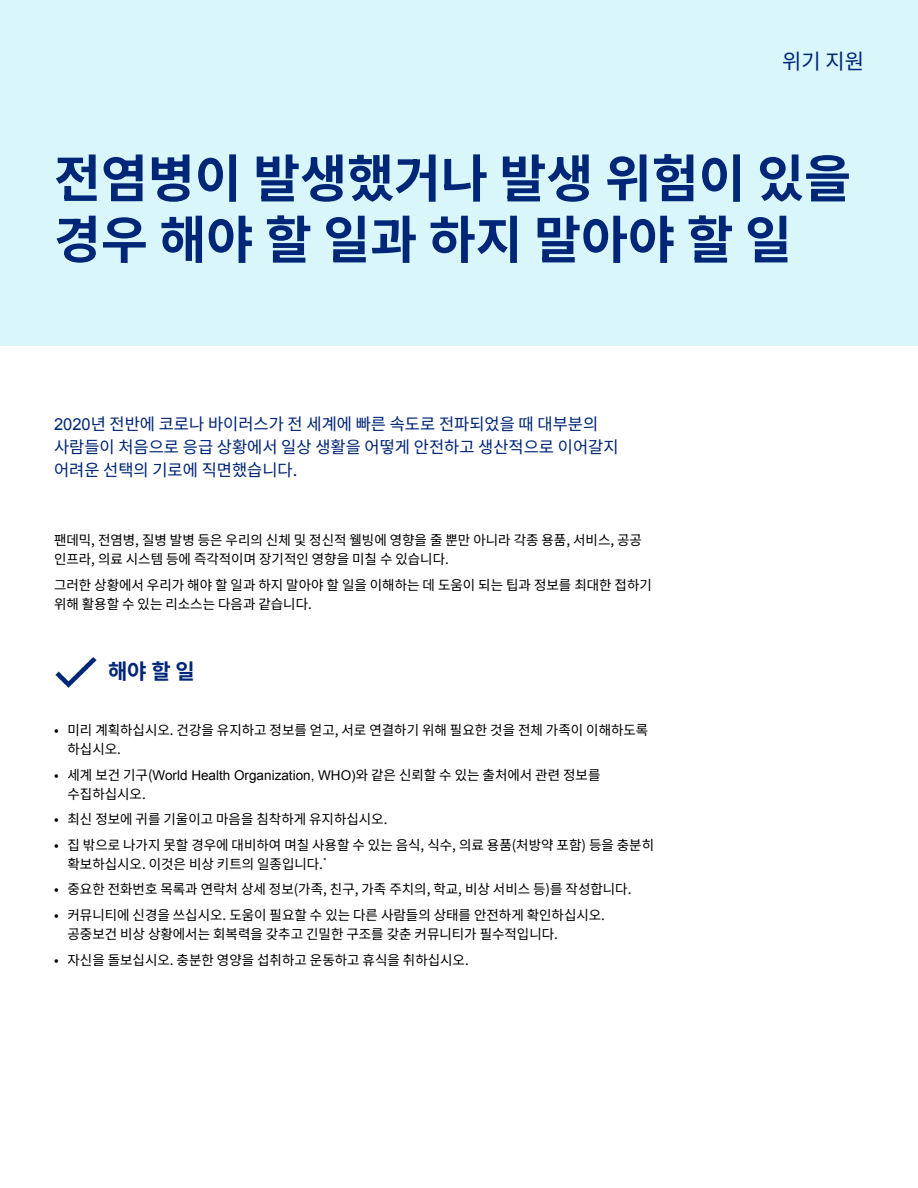
<style>
.page{position:relative;width:918px;height:1188px;background:#fff}
.page>*{position:absolute;margin:0;border:0;box-sizing:border-box;transform-origin:0 0}
.Headline{font:700 51px/61.2px "Noto Sans KR";color:#002677}
.Product_label_-_Right_aligned{font:21px "Noto Sans KR";color:#002677}
.Subhead{font:700 21px "Noto Sans KR";color:#002677}
.Intro{font:16.5px/23.1px "Noto Sans KR";color:#002677}
.Arial-Body{font:13.5px/18.9px "Noto Sans KR";color:#000}
.s1{font-family:"Arial"}
</style>
<div class="page">
<div style="left:0;top:0;width:918px;height:346px;background:#d9f6fa"></div>
<img style="left:55px;top:657px;width:42px;height:31px">
<p class="Product_label_-_Right_aligned" style="left:782px;top:50px;width:83px">위기 지원</p>
<p class="Headline" style="left:54px;top:149px;width:799px">전염병이 발생했거나 발생 위험이 있을 경우 해야 할 일과 하지 말아야 할 일</p>
<p class="Intro" style="left:54px;top:413px;width:566px"><span class="s1">2020</span>년 전반에 코로나 바이러스가 전 세계에 빠른 속도로 전파되었을 때 대부분의 사람들이 처음으로 응급 상황에서 일상 생활을 어떻게 안전하고 생산적으로 이어갈지 어려운 선택의 기로에 직면했습니다.</p>
<p class="Arial-Body" style="left:54px;top:531px;width:590px">팬데믹, 전염병, 질병 발병 등은 우리의 신체 및 정신적 웰빙에 영향을 줄 뿐만 아니라 각종 용품, 서비스, 공공 인프라, 의료 시스템 등에 즉각적이며 장기적인 영향을 미칠 수 있습니다.</p>
<p class="Arial-Body" style="left:54px;top:576px;width:599px">그러한 상황에서 우리가 해야 할 일과 하지 말아야 할 일을 이해하는 데 도움이 되는 팁과 정보를 최대한 접하기 위해 활용할 수 있는 리소스는 다음과 같습니다.</p>
<p class="Subhead" style="left:108px;top:660px;width:88px">해야 할 일</p>
<p class="Arial-Body" style="left:68px;top:721px;width:582px;text-indent:-14px">• 미리 계획하십시오. 건강을 유지하고 정보를 얻고, 서로 연결하기 위해 필요한 것을 전체 가족이 이해하도록 하십시오.</p>
<p class="Arial-Body" style="left:68px;top:766px;width:534px;text-indent:-14px">• 세계 보건 기구(<span class="s1">World Health Organization, WHO)</span>와 같은 신뢰할 수 있는 출처에서 관련 정보를 수집하십시오.</p>
<p class="Arial-Body" style="left:54px;top:810px;width:335px">• 최신 정보에 귀를 기울이고 마음을 침착하게 유지하십시오.</p>
<p class="Arial-Body" style="left:68px;top:836px;width:588px;text-indent:-14px">• 집 밖으로 나가지 못할 경우에 대비하여 며칠 사용할 수 있는 음식, 식수, 의료 용품(처방약 포함) 등을 충분히 확보하십시오. 이것은 비상 키트의 일종입니다.<sup>*</sup></p>
<p class="Arial-Body" style="left:54px;top:880px;width:579px">• 중요한 전화번호 목록과 연락처 상세 정보(가족, 친구, 가족 주치의, 학교, 비상 서비스 등)를 작성합니다.</p>
<p class="Arial-Body" style="left:68px;top:906px;width:539px;text-indent:-14px">• 커뮤니티에 신경을 쓰십시오. 도움이 필요할 수 있는 다른 사람들의 상태를 안전하게 확인하십시오. 공중보건 비상 상황에서는 회복력을 갖추고 긴밀한 구조를 갖춘 커뮤니티가 필수적입니다.</p>
<p class="Arial-Body" style="left:54px;top:950px;width:416px">• 자신을 돌보십시오. 충분한 영양을 섭취하고 운동하고 휴식을 취하십시오.</p>
</div>
